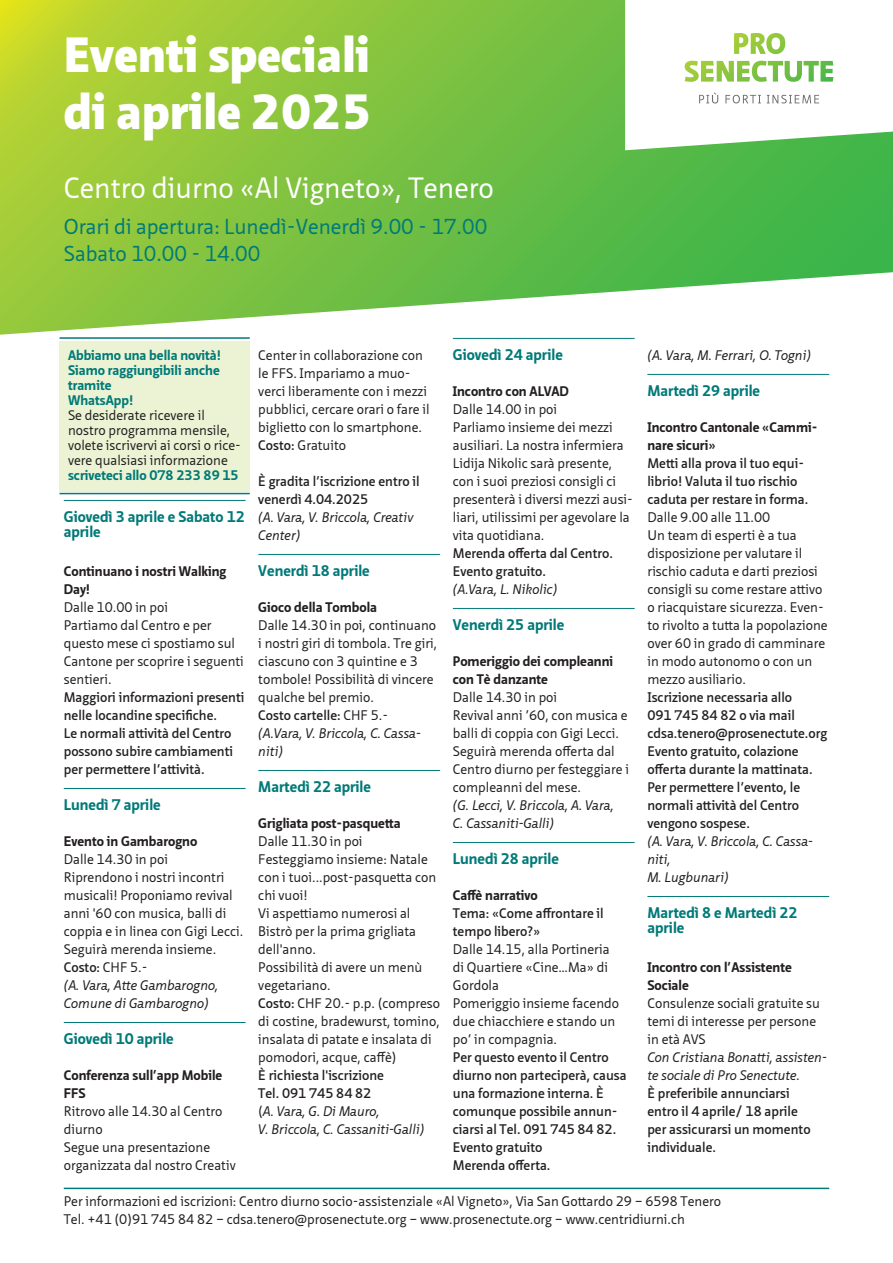
<style>
.page{position:relative;width:893px;height:1263px;background:#fff}
.page>*{position:absolute;margin:0;border:0;box-sizing:border-box;transform-origin:0 0}
.t1{font:900 48px/57px "Neue Sans Pro";color:#fff}
.t2{font:28.5px "Neue Sans Pro";color:#fff}
.t3{font:21px/27px "Neue Sans Pro";color:#007a78}
.t4{font:700 15px/15px "Neue Sans Pro";color:#007a78}
.t5{font:13.5px/18px "Neue Sans Pro";color:#231f20}
.t6{font:600 13.5px/18px "Neue Sans Pro";color:#231f20}
.t7{font:italic 13.5px/18px "Neue Sans Pro";color:#231f20}
.t8{font:700 13.5px/18px "Neue Sans Pro";color:#231f20}
.t9{font:700 13.5px/15px "Neue Sans Pro";color:#007a78}
.s1{font-weight:600}
.s2{font-style:italic}
.s3{font-weight:600;font-style:normal}
.s4{font-style:normal}
</style>
<div class="page">
<svg style="left:0;top:0;width:893px;height:335px;background:#8ac954"></svg>
<div style="left:60px;top:341px;width:190px;height:151px;background:#ecf3d4"></div>
<hr style="left:60px;top:337px;width:190px;height:2px;background:#007a78">
<hr style="left:60px;top:493px;width:190px;height:1px;background:#007a78">
<hr style="left:64px;top:500px;width:182px;height:1px;background:#007a78">
<hr style="left:64px;top:788px;width:182px;height:1px;background:#007a78">
<hr style="left:64px;top:1022px;width:182px;height:1px;background:#007a78">
<hr style="left:258px;top:554px;width:182px;height:1px;background:#007a78">
<hr style="left:258px;top:770px;width:182px;height:1px;background:#007a78">
<hr style="left:453px;top:338px;width:182px;height:1px;background:#007a78">
<hr style="left:453px;top:608px;width:182px;height:1px;background:#007a78">
<hr style="left:453px;top:842px;width:182px;height:1px;background:#007a78">
<hr style="left:647px;top:374px;width:182px;height:1px;background:#007a78">
<hr style="left:647px;top:896px;width:182px;height:1px;background:#007a78">
<hr style="left:64px;top:1187px;width:765px;height:2px;background:#007a78">
<svg style="left:625px;top:0;width:268px;height:150px"></svg>
<h1 class="t1" style="left:64px;top:26px;width:310px">Eventi speciali di aprile 2025</h1>
<h2 class="t2" style="left:64px;top:169px;width:432px">Centro diurno «Al Vigneto», Tenero</h2>
<h3 class="t3" style="left:64px;top:213px;width:425px">Orari di apertura: Lunedì-Venerdì 9.00 - 17.00<br>Sabato 10.00 - 14.00</h3>
<p class="t9" style="left:68px;top:348px;width:155px">Abbiamo una bella novità!<br>Siamo raggiungibili anche tramite<br>WhatsApp!</p>
<p class="t5" style="left:68px;top:408px;width:174px;line-height:15px">Se desiderate ricevere il nostro programma mensile, volete iscrivervi ai corsi o rice&shy;vere qualsiasi informazione</p>
<p class="t9" style="left:68px;top:468px;width:172px">scriveteci allo 078 233 89 15</p>
<p class="t4" style="left:64px;top:509px;width:182px">Giovedì 3 aprile e Sabato 12 aprile</p>
<p class="t8" style="left:64px;top:562px;width:164px">Continuano i nostri Walking<br>Day!</p>
<p class="t5" style="left:64px;top:598px;width:182px">Dalle 10.00 in poi<br>Partiamo dal Centro e per questo mese ci spostiamo sul<br>Cantone per scoprire i seguenti sentieri.</p>
<p class="t6" style="left:64px;top:688px;width:182px">Maggiori informazioni presenti nelle locandine specifiche.<br>Le normali attività del Centro possono subire cambiamenti per permettere l’attività.</p>
<p class="t4" style="left:64px;top:797px;width:99px">Lunedì 7 aprile</p>
<p class="t8" style="left:64px;top:832px;width:135px">Evento in Gambarogno</p>
<p class="t5" style="left:64px;top:850px;width:181px">Dalle 14.30 in poi<br>Riprendono i nostri incontri musicali! Proponiamo revival anni '60 con musica, balli di coppia e in linea con Gigi Lecci.<br>Seguirà merenda insieme.<br><span class="s1">Costo:</span> CHF 5.-<br><span class="s2">(A. Vara, Atte Gambarogno,<br>Comune di Gambarogno)</span></p>
<p class="t4" style="left:64px;top:1031px;width:112px">Giovedì 10 aprile</p>
<p class="t8" style="left:64px;top:1066px;width:160px">Conferenza sull’app Mobile<br>FFS</p>
<p class="t5" style="left:64px;top:1102px;width:173px">Ritrovo alle 14.30 al Centro diurno<br>Segue una presentazione organizzata dal nostro Creativ</p>
<p class="t5" style="left:258px;top:346px;width:173px">Center in collaborazione con le FFS. Impariamo a muo&shy;verci liberamente con i mezzi pubblici, cercare orari o fare il biglietto con lo smartphone.<br><span class="s1">Costo:</span> Gratuito</p>
<p class="t6" style="left:258px;top:472px;width:163px">È gradita l’iscrizione entro il venerdì 4.04.2025</p>
<p class="t7" style="left:258px;top:508px;width:157px">(A. Vara, V. Briccola, Creativ<br>Center)</p>
<p class="t4" style="left:258px;top:563px;width:113px">Venerdì 18 aprile</p>
<p class="t8" style="left:258px;top:598px;width:120px">Gioco della Tombola</p>
<p class="t5" style="left:258px;top:616px;width:181px">Dalle 14.30 in poi, continuano i nostri giri di tombola. Tre giri, ciascuno con 3 quintine e 3 tombole! Possibilità di vincere qualche bel premio.<br><span class="s1">Costo cartelle:</span> CHF 5.-<br><span class="s2">(A.Vara, V. Briccola, C. Cassa&shy;niti)</span></p>
<p class="t4" style="left:258px;top:779px;width:114px">Martedì 22 aprile</p>
<p class="t8" style="left:258px;top:814px;width:144px">Grigliata post-pasquetta</p>
<p class="t5" style="left:258px;top:832px;width:183px">Dalle 11.30 in poi<br>Festeggiamo insieme: Natale con i tuoi...post-pasquetta con chi vuoi!<br>Vi aspettiamo numerosi al<br>Bistrò per la prima grigliata dell'anno.<br>Possibilità di avere un menù vegetariano.<br><span class="s1">Costo:</span> CHF 20.- p.p. (compreso di costine, bradewurst, tomino, insalata di patate e insalata di pomodori, acque, caffè)</p>
<p class="t7" style="left:258px;top:1066px;width:168px"><span class="s3">È richiesta l'iscrizione<br>Tel. 091 745 84 82<br></span><span class="s4">(</span>A. Vara, G. Di Mauro,<br>V. Briccola, C. Cassaniti-Galli)</p>
<p class="t4" style="left:453px;top:347px;width:112px">Giovedì 24 aprile</p>
<p class="t8" style="left:453px;top:382px;width:118px">Incontro con ALVAD</p>
<p class="t5" style="left:453px;top:400px;width:182px">Dalle 14.00 in poi<br>Parliamo insieme dei mezzi ausiliari. La nostra infermiera<br>Lidija Nikolic sarà presente, con i suoi preziosi consigli ci presenterà i diversi mezzi ausi&shy;liari, utilissimi per agevolare la vita quotidiana.</p>
<p class="t6" style="left:453px;top:544px;width:162px">Merenda offerta dal Centro.<br>Evento gratuito.</p>
<p class="t7" style="left:453px;top:580px;width:106px">(A.Vara, L. Nikolic)</p>
<p class="t4" style="left:453px;top:617px;width:113px">Venerdì 25 aprile</p>
<p class="t8" style="left:453px;top:652px;width:162px">Pomeriggio dei compleanni con Tè danzante</p>
<p class="t5" style="left:453px;top:688px;width:178px">Dalle 14.30 in poi<br>Revival anni ’60, con musica e balli di coppia con Gigi Lecci.<br>Seguirà merenda offerta dal<br>Centro diurno per festeggiare i compleanni del mese.</p>
<p class="t7" style="left:453px;top:796px;width:162px">(G. Lecci, V. Briccola, A. Vara,<br>C. Cassaniti-Galli)</p>
<p class="t4" style="left:453px;top:851px;width:108px">Lunedì 28 aprile</p>
<p class="t8" style="left:453px;top:886px;width:86px">Caffè narrativo</p>
<p class="t6" style="left:453px;top:904px;width:152px">Tema: «Come affrontare il tempo libero?»</p>
<p class="t5" style="left:453px;top:940px;width:168px">Dalle 14.15, alla Portineria di Quartiere «Cine…Ma» di<br>Gordola<br>Pomeriggio insieme facendo due chiacchiere e stando un po’ in compagnia.</p>
<p class="t6" style="left:453px;top:1048px;width:175px">Per questo evento il Centro diurno non parteciperà, causa una formazione interna. È comunque possibile annun&shy;ciarsi al Tel. 091 745 84 82.<br>Evento gratuito<br>Merenda offerta.</p>
<p class="t7" style="left:647px;top:346px;width:165px">(A. Vara, M. Ferrari, O. Togni)</p>
<p class="t4" style="left:647px;top:383px;width:114px">Martedì 29 aprile</p>
<p class="t8" style="left:647px;top:418px;width:172px">Incontro Cantonale «Cammi&shy;nare sicuri»</p>
<p class="t6" style="left:647px;top:454px;width:162px">Metti alla prova il tuo equi&shy;librio! Valuta il tuo rischio caduta per restare in forma.</p>
<p class="t5" style="left:647px;top:508px;width:182px">Dalle 9.00 alle 11.00<br>Un team di esperti è a tua disposizione per valutare il rischio caduta e darti preziosi consigli su come restare attivo o riacquistare sicurezza. Even&shy;to rivolto a tutta la popolazione over 60 in grado di camminare in modo autonomo o con un mezzo ausiliario.</p>
<p class="t6" style="left:647px;top:688px;width:181px">Iscrizione necessaria allo<br>091 745 84 82 o via mail cdsa.tenero@prosenectute.org<br>Evento gratuito, colazione offerta durante la mattinata.<br>Per permettere l’evento, le normali attività del Centro vengono sospese.</p>
<p class="t7" style="left:647px;top:832px;width:167px">(A. Vara, V. Briccola, C. Cassa&shy;niti,<br>M. Lugbunari)</p>
<p class="t4" style="left:647px;top:905px;width:152px">Martedì 8 e Martedì 22 aprile</p>
<p class="t8" style="left:647px;top:958px;width:146px">Incontro con l’Assistente<br>Sociale</p>
<p class="t5" style="left:647px;top:994px;width:174px">Consulenze sociali gratuite su temi di interesse per persone in età AVS</p>
<p class="t7" style="left:647px;top:1048px;width:181px">Con Cristiana Bonatti, assisten&shy;te sociale di Pro Senectute.</p>
<p class="t6" style="left:647px;top:1084px;width:165px">È preferibile annunciarsi entro il 4 aprile/ 18 aprile per assicurarsi un momento individuale.</p>
<p class="t5" style="left:64px;top:1192px;width:659px">Per informazioni ed iscrizioni: Centro diurno socio-assistenziale «Al Vigneto», Via San Gottardo 29 – 6598 Tenero<br>Tel. +41 (0)91 745 84 82 – cdsa.tenero@prosenectute.org – www.prosenectute.org – www.centridiurni.ch</p>
</div>
